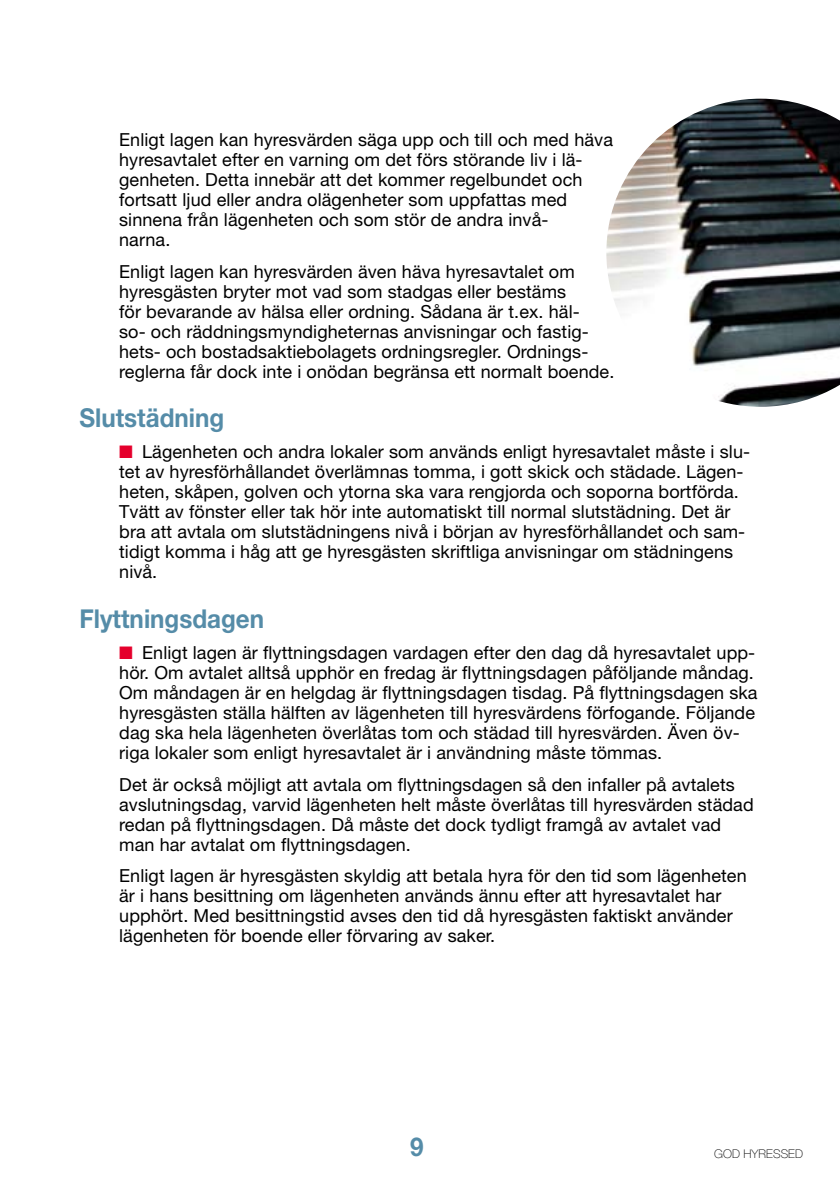
<style>
.page{position:relative;width:840px;height:1191px;background:#fff}
.page>*{position:absolute;margin:0;border:0;box-sizing:border-box;transform-origin:0 0}
.t1{font:700 26px "Helvetica Neue LT Std";color:#558ca8;scale:.93 1}
.t2{font:18px/20px "Helvetica Neue LT Std";letter-spacing:.005em;color:#000}
.t3{font:100 12px "Helvetica Neue LT Std";letter-spacing:.005em;color:#000}
.s1{color:#e5002c}
</style>
<div class="page">
<img style="left:606px;top:99px;width:233px;height:308px">
<p class="t2" style="left:119px;top:129px;width:495px">Enligt lagen kan hyresvärden säga upp och till och med häva hyresavtalet efter en varning om det förs störande liv i lä‑ genheten. Detta innebär att det kommer regelbundet och fortsatt ljud eller andra olägenheter som uppfattas med sinnena från lägenheten och som stör de andra invå‑<br>narna.</p>
<p class="t2" style="left:119px;top:261px;width:496px">Enligt lagen kan hyresvärden även häva hyresavtalet om hyresgästen bryter mot vad som stadgas eller bestäms<br>för bevarande av hälsa eller ordning. Sådana är t.ex. häl‑<br>so- och räddningsmyndigheternas anvisningar och fastig‑ hets- och bostadsaktiebolagets ordningsregler. Ordnings‑ reglerna får dock inte i onödan begränsa ett normalt boende.</p>
<h1 class="t1" style="left:79px;top:402px;width:157px">Slutstädning</h1>
<p class="t2" style="left:119px;top:442px;width:632px"><span class="s1">■</span> Lägenheten och andra lokaler som används enligt hyresavtalet måste i slu‑ tet av hyresförhållandet överlämnas tomma, i gott skick och städade. Lägen‑ heten, skåpen, golven och ytorna ska vara rengjorda och soporna bortförda.<br>Tvätt av fönster eller tak hör inte automatiskt till normal slutstädning. Det är bra att avtala om slutstädningens nivå i början av hyresförhållandet och sam‑ tidigt komma i håg att ge hyresgästen skriftliga anvisningar om städningens nivå.</p>
<h1 class="t1" style="left:79px;top:602px;width:200px">Flyttningsdagen</h1>
<p class="t2" style="left:119px;top:642px;width:639px"><span class="s1">■</span> Enligt lagen är flyttningsdagen vardagen efter den dag då hyresavtalet upp‑ hör. Om avtalet alltså upphör en fredag är flyttningsdagen påföljande måndag.<br>Om måndagen är en helgdag är flyttningsdagen tisdag. På flyttningsdagen ska hyresgästen ställa hälften av lägenheten till hyresvärdens förfogande. Följande dag ska hela lägenheten överlåtas tom och städad till hyresvärden. Även öv‑ riga lokaler som enligt hyresavtalet är i användning måste tömmas.</p>
<p class="t2" style="left:119px;top:774px;width:635px">Det är också möjligt att avtala om flyttningsdagen så den infaller på avtalets avslutningsdag, varvid lägenheten helt måste överlåtas till hyresvärden städad redan på flyttningsdagen. Då måste det dock tydligt framgå av avtalet vad man har avtalat om flyttningsdagen.</p>
<p class="t2" style="left:119px;top:865px;width:628px">Enligt lagen är hyresgästen skyldig att betala hyra för den tid som lägenheten är i hans besittning om lägenheten används ännu efter att hyresavtalet har upphört. Med besittningstid avses den tid då hyresgästen faktiskt använder lägenheten för boende eller förvaring av saker.</p>
<h1 class="t1" style="left:410px;top:1130px;width:16px">9</h1>
<p class="t3" style="left:713px;top:1146px;width:90px">GOD HYRESSED</p>
</div>
